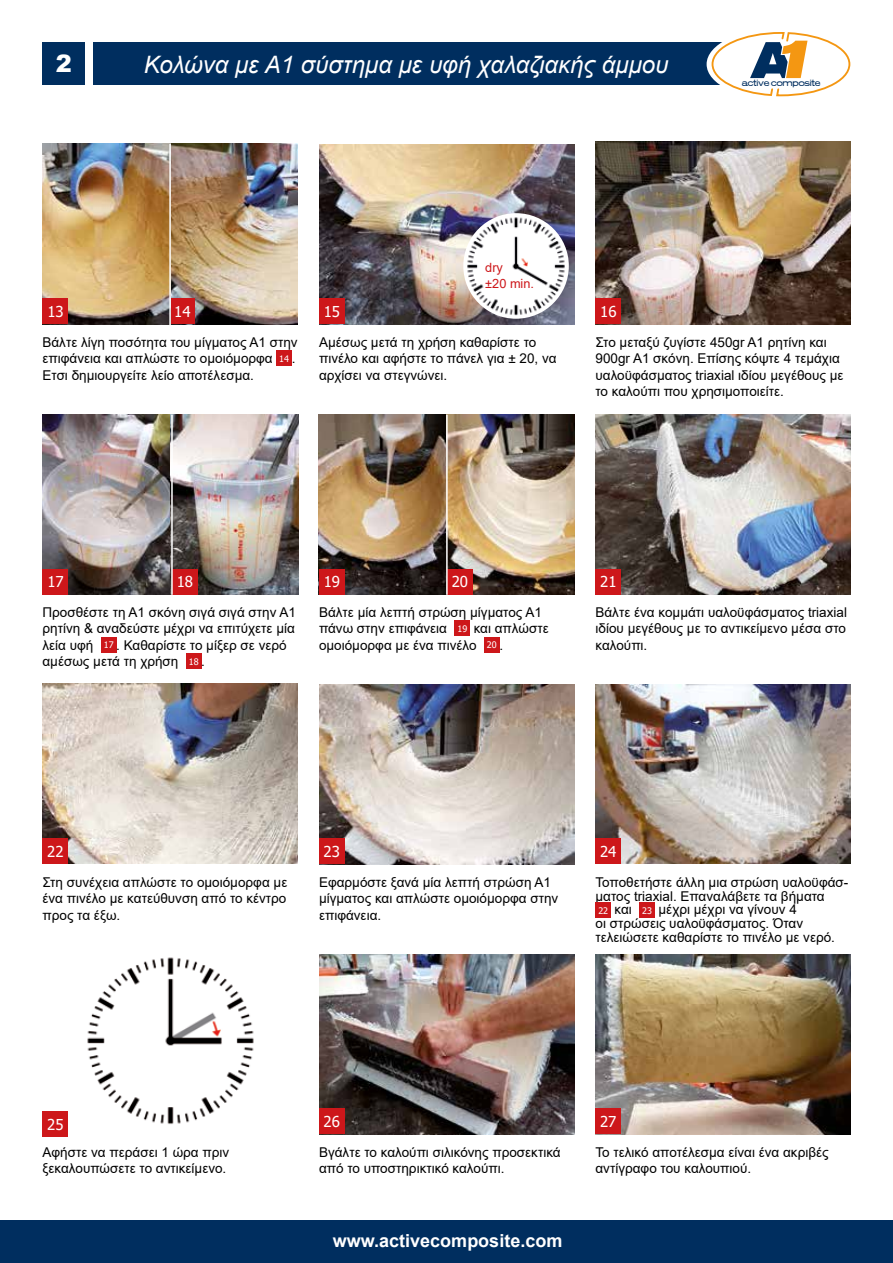
<style>
.page{position:relative;width:893px;height:1263px;background:#fff}
.page>*{position:absolute;margin:0;border:0;box-sizing:border-box;transform-origin:0 0}
.t1{font:italic 24px "Arial";color:#fff}
.t2{font:900 24px "Arial";color:#fff}
.t3{font:700 18px "Arial";color:#fff}
.t4{font:15px "Tahoma";color:#fff}
.t5{font:13.5px/16.5px "Arial";color:#000}
.t6{font:12.75px/16.5px "Arial";color:#cd171a}
.t7{font:8.4px "Shilton Extended";color:#002e5f}
.s1{font-family:"Tahoma";font-size:9px;color:#fff}
</style>
<div class="page">
<div style="left:0;top:1220px;width:893px;height:43px;background:#002e5f"></div>
<img style="left:595px;top:142px;width:256px;height:182px">
<img style="left:595px;top:954px;width:256px;height:180px">
<img style="left:595px;top:414px;width:256px;height:180px">
<img style="left:43px;top:144px;width:255px;height:180px">
<div style="left:169px;top:298px;width:26px;height:26px;background:#cd171a"></div>
<img style="left:43px;top:414px;width:255px;height:180px">
<img style="left:43px;top:684px;width:255px;height:180px">
<hr style="left:169px;top:144px;width:2px;height:188px;background:#fff">
<img style="left:319px;top:144px;width:255px;height:180px">
<img style="left:319px;top:415px;width:255px;height:179px">
<img style="left:319px;top:684px;width:255px;height:180px">
<img style="left:595px;top:684px;width:255px;height:179px">
<img style="left:319px;top:954px;width:255px;height:180px">
<div style="left:276px;top:351px;width:16px;height:15px;background:#cd171a"></div>
<div style="left:101px;top:637px;width:15px;height:15px;background:#cd171a"></div>
<div style="left:186px;top:654px;width:15px;height:15px;background:#cd171a"></div>
<div style="left:455px;top:621px;width:15px;height:15px;background:#cd171a"></div>
<div style="left:484px;top:637px;width:15px;height:15px;background:#cd171a"></div>
<div style="left:595px;top:903px;width:16px;height:15px;background:#cd171a"></div>
<div style="left:639px;top:903px;width:16px;height:15px;background:#cd171a"></div>
<div style="left:43px;top:298px;width:25px;height:26px;background:#cd171a"></div>
<div style="left:43px;top:569px;width:25px;height:25px;background:#cd171a"></div>
<div style="left:172px;top:569px;width:25px;height:25px;background:#cd171a"></div>
<div style="left:43px;top:838px;width:25px;height:26px;background:#cd171a"></div>
<div style="left:319px;top:298px;width:26px;height:26px;background:#cd171a"></div>
<div style="left:319px;top:569px;width:26px;height:25px;background:#cd171a"></div>
<div style="left:447px;top:569px;width:25px;height:25px;background:#cd171a"></div>
<div style="left:319px;top:838px;width:25px;height:26px;background:#cd171a"></div>
<div style="left:319px;top:1108px;width:25px;height:26px;background:#cd171a"></div>
<div style="left:595px;top:298px;width:26px;height:26px;background:#cd171a"></div>
<div style="left:595px;top:569px;width:26px;height:25px;background:#cd171a"></div>
<div style="left:595px;top:838px;width:26px;height:26px;background:#cd171a"></div>
<div style="left:595px;top:1108px;width:26px;height:26px;background:#cd171a"></div>
<hr style="left:446px;top:415px;width:2px;height:180px;background:#fff">
<hr style="left:171px;top:415px;width:2px;height:180px;background:#fff">
<img style="left:87px;top:957px;width:167px;height:168px">
<div style="left:43px;top:1112px;width:25px;height:25px;background:#cd171a"></div>
<img style="left:463px;top:213px;width:106px;height:106px;border-radius:53px">
<div style="left:43px;top:43px;width:42px;height:42px;background:#002e5f"></div>
<div style="left:94px;top:43px;width:659px;height:42px;background:#002e5f"></div>
<div style="left:707px;top:28px;width:148px;height:72px;background:#fff;border-radius:50%"></div>
<svg style="left:711px;top:32px;width:140px;height:65px"></svg>
<h1 class="t2" style="left:56px;top:46px;width:18px">2</h1>
<h1 class="t1" style="left:144px;top:49px;width:526px">Κολώνα με Α1 σύστημα με υφή χαλαζιακής άμμου</h1>
<p class="t6" style="left:485px;top:259px;width:50px">dry<br>±20 min.</p>
<p class="t7" style="left:742px;top:78px;width:80px">active composite</p>
<p class="t4" style="left:47px;top:301px;width:18px">13</p>
<p class="t4" style="left:174px;top:301px;width:18px">14</p>
<p class="t5" style="left:43px;top:333px;width:257px">Βάλτε λίγη ποσότητα του μίγματος Α1 στην επιφάνεια και απλώστε το ομοιόμορφα <span class="s1">14</span> .<br>Ετσι δημιουργείτε λείο αποτέλεσμα.</p>
<p class="t4" style="left:324px;top:301px;width:18px">15</p>
<p class="t5" style="left:319px;top:333px;width:239px">Αμέσως μετά τη χρήση καθαρίστε το πινέλο και αφήστε το πάνελ για ± 20, να αρχίσει να στεγνώνει.</p>
<p class="t4" style="left:600px;top:301px;width:18px">16</p>
<p class="t5" style="left:595px;top:333px;width:249px">Στο μεταξύ ζυγίστε 450gr A1 ρητίνη και 900gr Α1 σκόνη. Επίσης κόψτε 4 τεμάχια υαλοϋφάσματος triaxial ιδίου μεγέθους με το καλούπι που χρησιμοποιείτε.</p>
<p class="t4" style="left:47px;top:572px;width:18px">17</p>
<p class="t4" style="left:177px;top:572px;width:18px">18</p>
<p class="t5" style="left:43px;top:603px;width:255px">Προσθέστε τη Α1 σκόνη σιγά σιγά στην Α1 ρητίνη &amp; αναδεύστε μέχρι να επιτύχετε μία λεία υφή <span class="s1">17</span> . Καθαρίστε το μίξερ σε νερό αμέσως μετά τη χρήση <span class="s1">18</span> .</p>
<p class="t4" style="left:324px;top:572px;width:18px">19</p>
<p class="t4" style="left:452px;top:572px;width:18px">20</p>
<p class="t5" style="left:319px;top:603px;width:231px">Βάλτε μία λεπτή στρώση μίγματος Α1 πάνω στην επιφάνεια <span class="s1">19</span> και απλώστε ομοιόμορφα με ένα πινέλο <span class="s1">20</span> .</p>
<p class="t4" style="left:600px;top:572px;width:18px">21</p>
<p class="t5" style="left:595px;top:603px;width:253px;text-align:justify">Βάλτε ένα κομμάτι υαλοϋφάσματος triaxial ιδίου μεγέθους με το αντικείμενο μέσα στο καλούπι.</p>
<p class="t4" style="left:47px;top:841px;width:18px">22</p>
<p class="t5" style="left:43px;top:873px;width:246px;text-align:justify">Στη συνέχεια απλώστε το ομοιόμορφα με ένα πινέλο με κατεύθυνση από το κέντρο προς τα έξω.</p>
<p class="t4" style="left:324px;top:841px;width:18px">23</p>
<p class="t5" style="left:319px;top:873px;width:241px">Εφαρμόστε ξανά μία λεπτή στρώση Α1 μίγματος και απλώστε ομοιόμορφα στην επιφάνεια.</p>
<p class="t4" style="left:600px;top:841px;width:18px">24</p>
<p class="t5" style="left:595px;top:875px;width:254px;line-height:14.2px">Τοποθετήστε άλλη μια στρώση υαλοϋφάσ&shy;ματος triaxial. Επαναλάβετε τα βήματα</p>
<p class="t5" style="left:595px;top:902px;width:241px;line-height:14.2px"><span class="s1">22</span> και <span class="s1">23</span> μέχρι μέχρι να γίνουν 4<br>οι στρώσεις υαλοϋφάσματος. Όταν τελειώσετε καθαρίστε το πινέλο με νερό.</p>
<p class="t4" style="left:47px;top:1114px;width:18px">25</p>
<p class="t4" style="left:600px;top:1111px;width:18px">27</p>
<p class="t4" style="left:324px;top:1111px;width:18px">26</p>
<p class="t5" style="left:43px;top:1143px;width:188px">Αφήστε να περάσει 1 ώρα πριν ξεκαλουπώσετε το αντικείμενο.</p>
<p class="t5" style="left:319px;top:1143px;width:243px">Βγάλτε το καλούπι σιλικόνης προσεκτικά από το υποστηρικτικό καλούπι.</p>
<h2 class="t3" style="left:333px;top:1227px;width:231px">www.activecomposite.com</h2>
<p class="t5" style="left:595px;top:1143px;width:235px">Το τελικό αποτέλεσμα είναι ένα ακριβές αντίγραφο του καλουπιού.</p>
</div>
